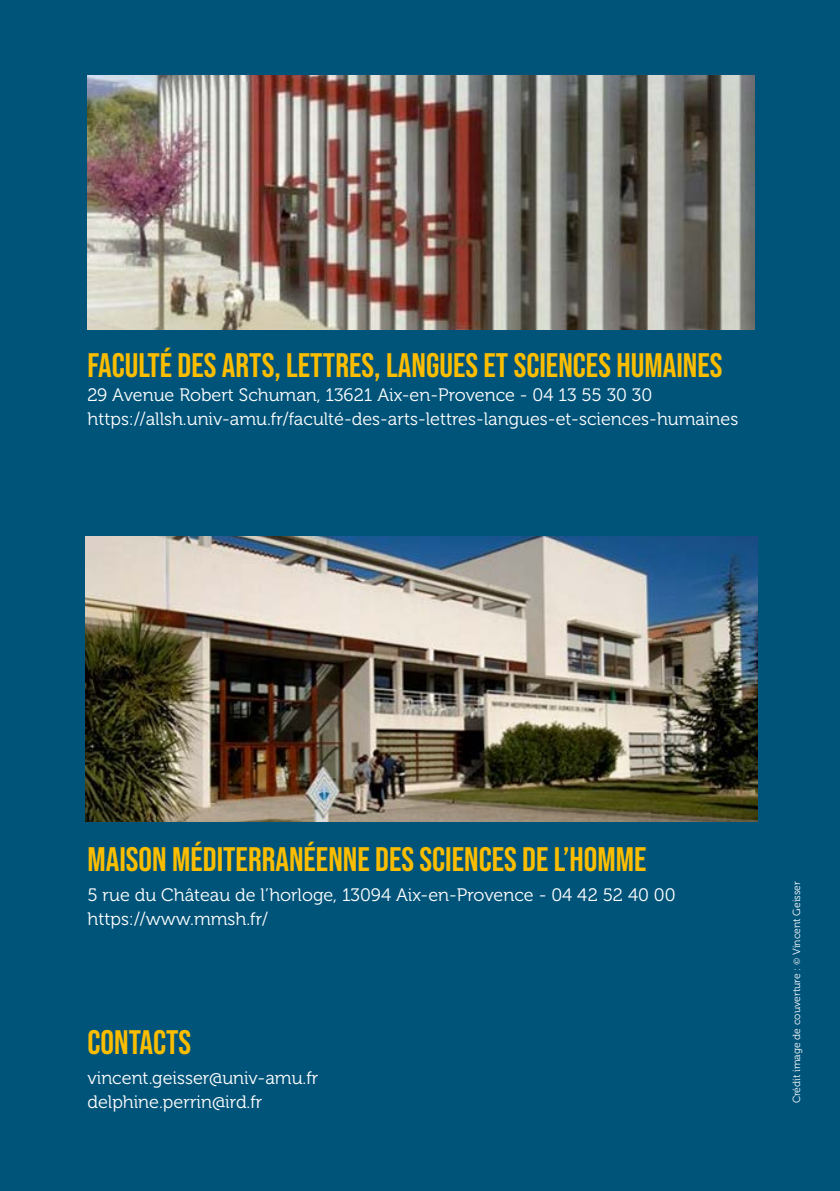
<style>
.page{position:relative;width:840px;height:1191px;background:#fff}
.page>*{position:absolute;margin:0;border:0;box-sizing:border-box;transform-origin:0 0}
.t1{font:34px "Bebas Neue";color:#fbbd00}
.t2{font:18px/24px "Museo 300";color:#fff}
.t3{font:10.4px "Museo 300";color:#fff}
.s1{font-family:"Minion Pro"}
</style>
<div class="page">
<div style="left:0;top:0;width:839px;height:1191px;background:#00547a"></div>
<img style="left:87px;top:76px;width:667px;height:254px">
<img style="left:85px;top:537px;width:671px;height:284px">
<h1 class="t1" style="left:87px;top:346px;width:636px">FACULTÉ DES ARTS, LETTRES, LANGUES ET SCIENCES HUMAINES</h1>
<p class="t2" style="left:87px;top:383px;width:652px">29 Avenue Robert Schuman, 13621 Aix-en-Provence - 04 13 55 30 30 https://allsh.univ-amu.fr/faculté-des-arts-lettres-langues-et-sciences-humaines</p>
<h1 class="t1" style="left:87px;top:840px;width:560px">MAISON MÉDITERRANÉENNE DES SCIENCES DE L’HOMME</h1>
<p class="t2" style="left:87px;top:883px;width:589px">5 rue du Château de l’horloge, 13094 Aix-en-Provence - 04 42 52 40 00 https://www.mmsh.fr/</p>
<h1 class="t1" style="left:87px;top:1023px;width:105px">CONTACTS</h1>
<p class="t2" style="left:87px;top:1065px;width:232px">vincent.geisser@univ-amu.fr delphine.perrin@ird.fr</p>
<p class="t3" style="left:790px;top:1103px;width:223px;rotate:-90deg">Crédit image de couverture : <span class="s1">©</span> Vincent Geisser</p>
</div>
